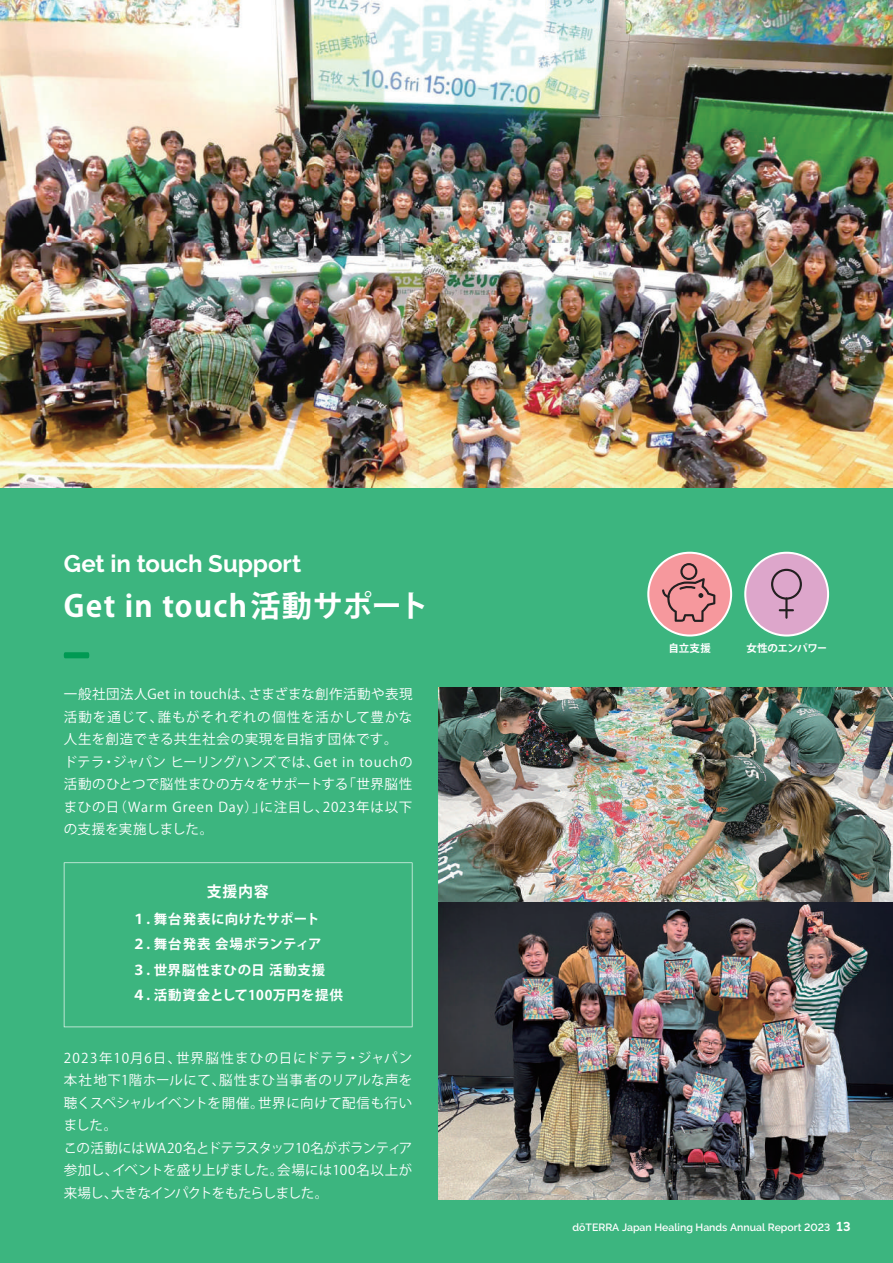
<style>
.page{position:relative;width:893px;height:1263px;background:#fff}
.page>*{position:absolute;margin:0;border:0;box-sizing:border-box;transform-origin:0 0}
.t1{font:700 30px "Koz Go Pro";letter-spacing:.045em;color:#fff}
.t2{font:700 24px "Raleway";letter-spacing:-.005em;color:#fff}
.t3{font:700 15px "Koz Go Pr 6 N";color:#fff}
.t4{font:13.5px/22.5px "Koz Go Pr 6 N";letter-spacing:.03em;color:#fff}
.t5{font:13.5px/22.5px "Koz Go Pr 6 N";letter-spacing:.005em;color:#fff}
.t6{font:700 13.5px/25.5px "Koz Go Pr 6 N";letter-spacing:.035em;color:#fff}
.t7{font:600 10.5px "Raleway";color:#fff}
.t8{font:700 10.5px "Koz Go Pro";letter-spacing:-.02em;color:#fff}
.s1{font-weight:700;font-size:12.75px}
</style>
<div class="page">
<div style="left:0;top:488px;width:893px;height:775px;background:#3cb57f"></div>
<img style="left:0;top:0;width:893px;height:488px">
<img style="left:438px;top:687px;width:455px;height:512px">
<svg style="left:64px;top:652px;width:25px;height:6px"></svg>
<svg style="left:64px;top:862px;width:348px;height:165px"></svg>
<svg style="left:744px;top:552px;width:85px;height:84px"></svg>
<svg style="left:647px;top:552px;width:85px;height:84px"></svg>
<h2 class="t2" style="left:64px;top:550px;width:239px">Get in touch Support</h2>
<h1 class="t1" style="left:64px;top:586px;width:366px">Get in touch活動サポート</h1>
<p class="t4" style="left:64px;top:683px;width:350px">一般社団法人Get in touchは、さまざまな創作活動や表現活動を通じて、誰もがそれぞれの個性を活かして豊かな人生を創造できる共生社会の実現を目指す団体です。ドテラ・ジャパン ヒーリングハンズでは、Get in touchの活動のひとつで脳性まひの方々をサポートする「世界脳性まひの日（Warm Green Day）」に注目し、2023年は以下の支援を実施しました。</p>
<p class="t3" style="left:207px;top:883px;width:64px">支援内容</p>
<p class="t6" style="left:132px;top:906px;width:212px">１．舞台発表に向けたサポート<br>２．舞台発表 会場ボランティア<br>３．世界脳性まひの日 活動支援<br>４．活動資金として100万円を提供</p>
<p class="t5" style="left:64px;top:1047px;width:350px">2023年10月6日、世界脳性まひの日にドテラ・ジャパン本社地下1階ホールにて、脳性まひ当事者のリアルな声を聴くスペシャルイベントを開催。世界に向けて配信も行いました。<br>この活動にはWA20名とドテラスタッフ10名がボランティア参加し、イベントを盛り上げました。会場には100名以上が来場し、大きなインパクトをもたらしました。</p>
<p class="t8" style="left:669px;top:642px;width:44px">自立支援</p>
<p class="t8" style="left:746px;top:642px;width:82px">女性のエンパワー</p>
<p class="t7" style="left:573px;top:1221px;width:279px">dōTERRA Japan Healing Hands Annual Report 2023 <span class="s1">13</span></p>
</div>
